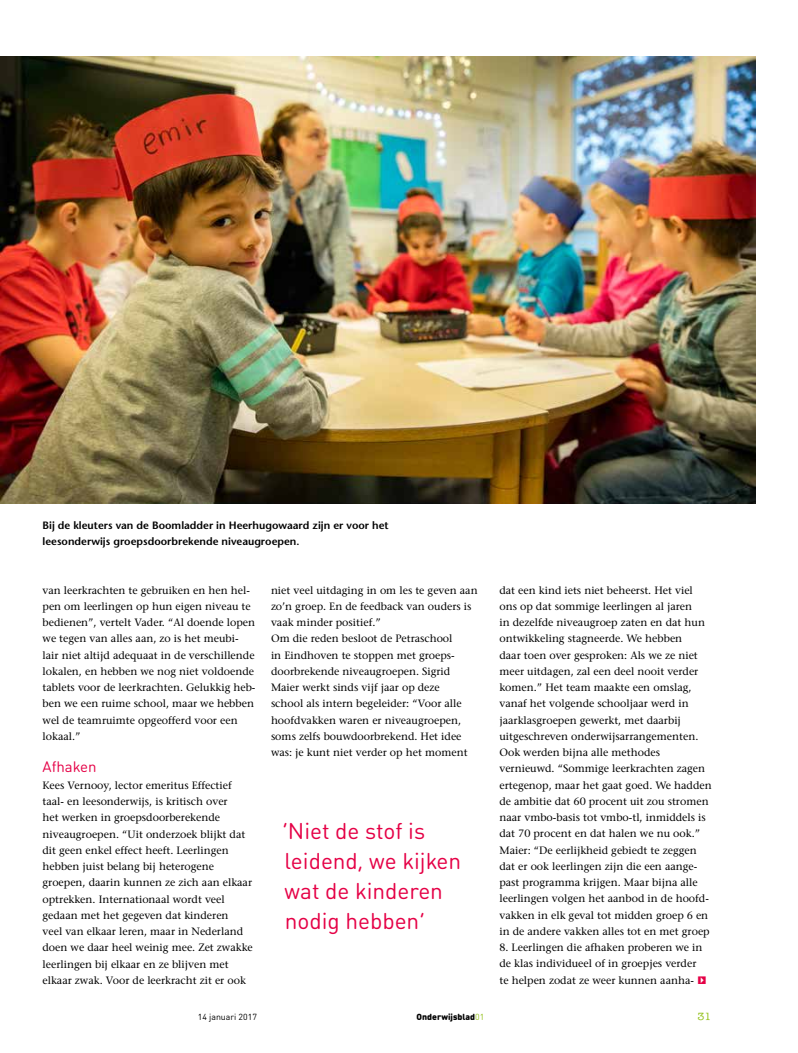
<style>
.page{position:relative;width:798px;height:1053px;background:#fff}
.page>*{position:absolute;margin:0;border:0;box-sizing:border-box;transform-origin:0 0}
.t1{font:22.5px/30px "DIN Round OT";color:#e50046}
.t2{font:15px "DIN Round OT";color:#e50046}
.t3{font:10.62px/16.2px "Stone Serif LT";color:#000}
.t4{font:600 10.62px/16.2px "Stone Sans LT";color:#000}
.t5{font:500 10.62px "American Typewriter Std";color:#95c11f}
.t6{font:900 8.75px "DIN Round OT";color:#000}
.t7{font:8.75px "DIN Round OT";color:#000}
.s1{font-family:"Aobtekens Plain";color:#e50046}
.s2{font-weight:400;color:#95c11f}
</style>
<div class="page">
<img style="left:0;top:57px;width:755px;height:446px">
<p class="t4" style="left:43px;top:516px;width:347px">Bij de kleuters van de Boomladder in Heerhugowaard zijn er voor het leesonderwijs groepsdoorbrekende niveaugroepen.</p>
<p class="t3" style="left:43px;top:581px;width:214px">van leerkrachten te gebruiken en hen hel&shy;pen om leerlingen op hun eigen niveau te bedienen”, vertelt Vader. “Al doende lopen we tegen van alles aan, zo is het meubi&shy;lair niet altijd adequaat in de verschillende lokalen, en hebben we nog niet voldoende tablets voor de leerkrachten. Gelukkig heb&shy;ben we een ruime school, maar we hebben wel de teamruimte opgeofferd voor een lokaal.”</p>
<h2 class="t2" style="left:43px;top:757px;width:55px">Afhaken</h2>
<p class="t3" style="left:43px;top:776px;width:212px">Kees Vernooy, lector emeritus Effectief taal- en leesonderwijs, is kritisch over<br>het werken in groepsdoorberekende niveaugroepen. “Uit onderzoek blijkt dat dit geen enkel effect heeft. Leerlingen hebben juist belang bij heterogene groepen, daarin kunnen ze zich aan elkaar optrekken. Internationaal wordt veel gedaan met het gegeven dat kinderen<br>veel van elkaar leren, maar in Nederland doen we daar heel weinig mee. Zet zwakke leerlingen bij elkaar en ze blijven met elkaar zwak. Voor de leerkracht zit er ook</p>
<p class="t3" style="left:271px;top:581px;width:208px">niet veel uitdaging in om les te geven aan zo’n groep. En de feedback van ouders is vaak minder positief.”<br>Om die reden besloot de Petraschool<br>in Eindhoven te stoppen met groeps&shy;doorbrekende niveaugroepen. Sigrid Maier werkt sinds vijf jaar op deze<br>school als intern begeleider: “Voor alle hoofdvakken waren er niveaugroepen, soms zelfs bouwdoorbrekend. Het idee was: je kunt niet verder op het moment</p>
<p class="t3" style="left:499px;top:581px;width:214px">dat een kind iets niet beheerst. Het viel ons op dat sommige leerlingen al jaren<br>in dezelfde niveaugroep zaten en dat hun ontwikkeling stagneerde. We hebben<br>daar toen over gesproken: Als we ze niet meer uitdagen, zal een deel nooit verder komen.” Het team maakte een omslag, vanaf het volgende schooljaar werd in jaarklasgroepen gewerkt, met daarbij uitgeschreven onderwijsarrangementen.<br>Ook werden bijna alle methodes vernieuwd. “Sommige leerkrachten zagen ertegenop, maar het gaat goed. We hadden de ambitie dat 60 procent uit zou stromen naar vmbo-basis tot vmbo-tl, inmiddels is dat 70 procent en dat halen we nu ook.” Maier: “De eerlijkheid gebiedt te zeggen dat er ook leerlingen zijn die een aange&shy;past programma krijgen. Maar bijna alle leerlingen volgen het aanbod in de hoofd&shy;vakken in elk geval tot midden groep 6 en in de andere vakken alles tot en met groep</p>
<p class="t3" style="left:499px;top:939px;width:209px">8. Leerlingen die afhaken proberen we in de klas individueel of in groepjes verder te helpen zodat ze weer kunnen aanha- <span class="s1">n</span></p>
<h1 class="t1" style="left:282px;top:815px;width:180px">‘Niet de stof is leidend, we kijken wat de kinderen nodig hebben’</h1>
<p class="t7" style="left:198px;top:1011px;width:61px">14 januari 2017</p>
<p class="t6" style="left:416px;top:1011px;width:69px">Onderwijsblad<span class="s2">01</span></p>
<p class="t5" style="left:697px;top:1010px;width:16px">31</p>
</div>
